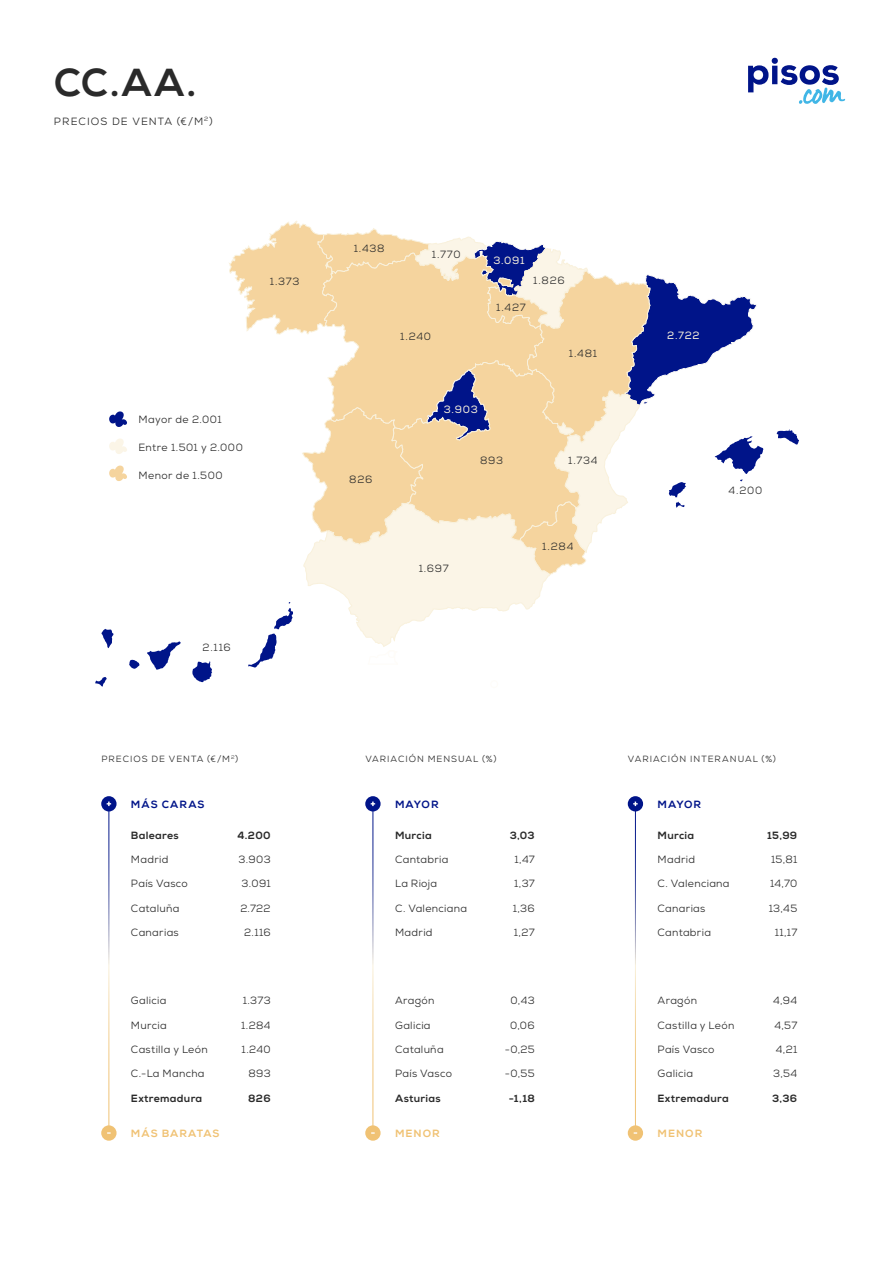
<style>
.page{position:relative;width:893px;height:1263px;background:#fff}
.page>*{position:absolute;margin:0;border:0;box-sizing:border-box;transform-origin:0 0}
.t1{font:800 39px "Nexa";color:#2a2a2a}
.t2{font:10.5px "Nexa";letter-spacing:.03em;color:#2a2a2a}
.t3{font:800 10.5px "Nexa";letter-spacing:.025em;color:#2a2a2a}
.t4{font:10.5px "Nexa";letter-spacing:.105em;color:#2a2a2a}
.t5{font:800 10.5px "Nexa";letter-spacing:.095em;color:#f0c274}
.t6{font:800 10.5px "Nexa";letter-spacing:.095em;color:#001489}
.t7{font:10.5px "Nexa";letter-spacing:.06em;color:#f9f1dc}
.t8{font:9px "Nexa";letter-spacing:.11em;color:#2a2a2a}
</style>
<div class="page">
<svg style="left:748px;top:57px;width:97px;height:47px"></svg>
<svg style="left:95px;top:220px;width:704px;height:466px"></svg>
<div style="left:388px;top:650px;width:8px;height:8px;border:1px solid #fefcf8;border-radius:50%"></div>
<div style="left:490px;top:680px;width:8px;height:8px;border:1px solid #fefcf8;border-radius:50%"></div>
<svg style="left:365px;top:796px;width:16px;height:15px"></svg>
<svg style="left:365px;top:1125px;width:16px;height:16px"></svg>
<svg style="left:628px;top:796px;width:15px;height:15px"></svg>
<svg style="left:628px;top:1125px;width:15px;height:16px"></svg>
<svg style="left:101px;top:796px;width:16px;height:15px"></svg>
<svg style="left:101px;top:1125px;width:16px;height:16px"></svg>
<p class="t1" style="left:54px;top:59px;width:144px">CC.AA.</p>
<p class="t4" style="left:54px;top:115px;width:160px">PRECIOS DE VENTA (€/M<sup>2</sup>)</p>
<p class="t2" style="left:270px;top:275px;width:31px">1.373</p>
<p class="t2" style="left:138px;top:413px;width:85px">Mayor de 2.001</p>
<p class="t2" style="left:138px;top:441px;width:106px">Entre 1.501 y 2.000</p>
<p class="t2" style="left:138px;top:469px;width:86px">Menor de 1.500</p>
<p class="t2" style="left:203px;top:641px;width:30px">2.116</p>
<p class="t8" style="left:101px;top:753px;width:138px">PRECIOS DE VENTA (€/M<sup>2</sup>)</p>
<p class="t6" style="left:131px;top:798px;width:75px">MÁS CARAS</p>
<p class="t3" style="left:131px;top:829px;width:49px">Baleares</p>
<p class="t2" style="left:131px;top:853px;width:39px">Madrid</p>
<p class="t2" style="left:131px;top:877px;width:58px">País Vasco</p>
<p class="t2" style="left:131px;top:901px;width:50px">Cataluña</p>
<p class="t2" style="left:131px;top:926px;width:49px">Canarias</p>
<p class="t3" style="left:237px;top:829px;width:35px">4.200</p>
<p class="t2" style="left:239px;top:853px;width:34px">3.903</p>
<p class="t2" style="left:242px;top:877px;width:31px">3.091</p>
<p class="t2" style="left:240px;top:901px;width:32px">2.722</p>
<p class="t2" style="left:244px;top:926px;width:28px">2.116</p>
<p class="t2" style="left:131px;top:994px;width:37px">Galicia</p>
<p class="t2" style="left:131px;top:1018px;width:37px">Murcia</p>
<p class="t2" style="left:131px;top:1042px;width:78px">Castilla y León</p>
<p class="t2" style="left:131px;top:1067px;width:75px">C.-La Mancha</p>
<p class="t3" style="left:131px;top:1091px;width:73px">Extremadura</p>
<p class="t5" style="left:131px;top:1127px;width:90px">MÁS BARATAS</p>
<p class="t2" style="left:243px;top:994px;width:29px">1.373</p>
<p class="t2" style="left:241px;top:1018px;width:31px">1.284</p>
<p class="t2" style="left:242px;top:1042px;width:30px">1.240</p>
<p class="t2" style="left:248px;top:1067px;width:24px">893</p>
<p class="t3" style="left:248px;top:1091px;width:24px">826</p>
<p class="t2" style="left:354px;top:242px;width:33px">1.438</p>
<p class="t2" style="left:432px;top:247px;width:30px">1.770</p>
<p class="t2" style="left:400px;top:329px;width:32px">1.240</p>
<p class="t7" style="left:493px;top:254px;width:33px">3.091</p>
<p class="t2" style="left:496px;top:301px;width:31px">1.427</p>
<p class="t2" style="left:533px;top:274px;width:33px">1.826</p>
<p class="t2" style="left:569px;top:347px;width:30px">1.481</p>
<p class="t2" style="left:349px;top:472px;width:25px">826</p>
<p class="t7" style="left:444px;top:403px;width:36px">3.903</p>
<p class="t2" style="left:480px;top:454px;width:25px">893</p>
<p class="t2" style="left:568px;top:454px;width:31px">1.734</p>
<p class="t2" style="left:419px;top:562px;width:31px">1.697</p>
<p class="t2" style="left:542px;top:539px;width:33px">1.284</p>
<p class="t7" style="left:667px;top:329px;width:34px">2.722</p>
<p class="t2" style="left:728px;top:484px;width:35px">4.200</p>
<p class="t8" style="left:365px;top:753px;width:133px">VARIACIÓN MENSUAL (%)</p>
<p class="t8" style="left:628px;top:753px;width:150px">VARIACIÓN INTERANUAL (%)</p>
<p class="t6" style="left:395px;top:798px;width:45px">MAYOR</p>
<p class="t6" style="left:657px;top:798px;width:45px">MAYOR</p>
<p class="t3" style="left:395px;top:829px;width:38px">Murcia</p>
<p class="t2" style="left:395px;top:853px;width:55px">Cantabria</p>
<p class="t2" style="left:395px;top:877px;width:44px">La Rioja</p>
<p class="t2" style="left:395px;top:901px;width:74px">C. Valenciana</p>
<p class="t2" style="left:395px;top:926px;width:39px">Madrid</p>
<p class="t3" style="left:510px;top:829px;width:26px">3,03</p>
<p class="t2" style="left:515px;top:853px;width:22px">1,47</p>
<p class="t2" style="left:514px;top:877px;width:22px">1,37</p>
<p class="t2" style="left:513px;top:901px;width:24px">1,36</p>
<p class="t2" style="left:514px;top:926px;width:22px">1,27</p>
<p class="t3" style="left:658px;top:829px;width:38px">Murcia</p>
<p class="t2" style="left:658px;top:853px;width:39px">Madrid</p>
<p class="t2" style="left:658px;top:877px;width:74px">C. Valenciana</p>
<p class="t2" style="left:658px;top:901px;width:49px">Canarias</p>
<p class="t2" style="left:658px;top:926px;width:55px">Cantabria</p>
<p class="t3" style="left:767px;top:829px;width:32px">15,99</p>
<p class="t2" style="left:771px;top:853px;width:28px">15,81</p>
<p class="t2" style="left:770px;top:877px;width:29px">14,70</p>
<p class="t2" style="left:769px;top:901px;width:30px">13,45</p>
<p class="t2" style="left:775px;top:926px;width:24px">11,17</p>
<p class="t2" style="left:395px;top:994px;width:41px">Aragón</p>
<p class="t2" style="left:395px;top:1018px;width:37px">Galicia</p>
<p class="t2" style="left:395px;top:1042px;width:50px">Cataluña</p>
<p class="t2" style="left:395px;top:1067px;width:58px">País Vasco</p>
<p class="t3" style="left:395px;top:1091px;width:47px">Asturias</p>
<p class="t2" style="left:511px;top:994px;width:26px">0,43</p>
<p class="t2" style="left:510px;top:1018px;width:26px">0,06</p>
<p class="t2" style="left:505px;top:1042px;width:32px">-0,25</p>
<p class="t2" style="left:505px;top:1067px;width:31px">-0,55</p>
<p class="t3" style="left:509px;top:1091px;width:27px">-1,18</p>
<p class="t2" style="left:658px;top:994px;width:41px">Aragón</p>
<p class="t2" style="left:658px;top:1018px;width:78px">Castilla y León</p>
<p class="t2" style="left:658px;top:1042px;width:58px">País Vasco</p>
<p class="t2" style="left:658px;top:1067px;width:37px">Galicia</p>
<p class="t3" style="left:658px;top:1091px;width:73px">Extremadura</p>
<p class="t2" style="left:773px;top:994px;width:26px">4,94</p>
<p class="t2" style="left:774px;top:1018px;width:24px">4,57</p>
<p class="t2" style="left:776px;top:1042px;width:23px">4,21</p>
<p class="t2" style="left:773px;top:1067px;width:26px">3,54</p>
<p class="t3" style="left:772px;top:1091px;width:27px">3,36</p>
<p class="t5" style="left:395px;top:1127px;width:46px">MENOR</p>
<p class="t5" style="left:657px;top:1127px;width:46px">MENOR</p>
</div>
